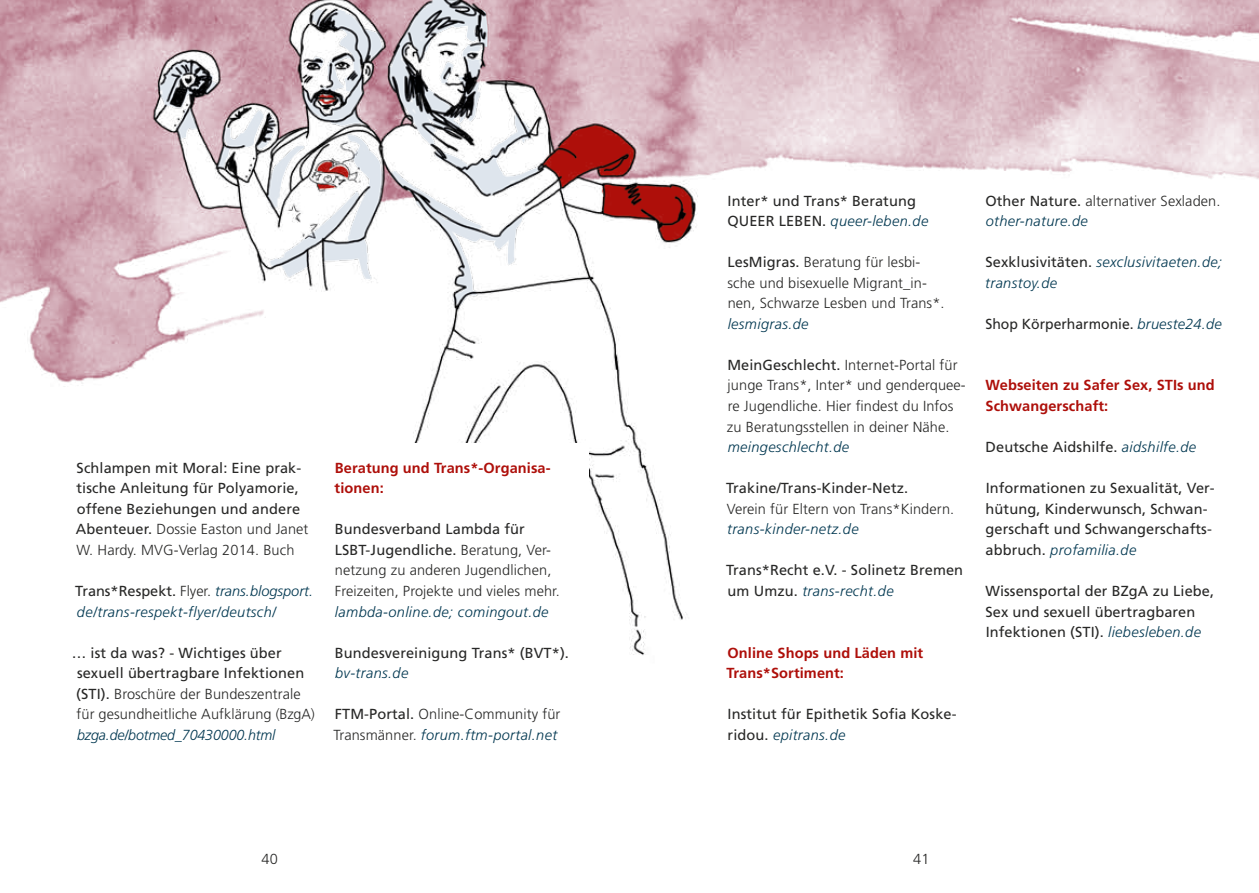
<style>
.page{position:relative;width:1259px;height:893px;background:#fff}
.page>*{position:absolute;margin:0;border:0;box-sizing:border-box;transform-origin:0 0}
.t1{font:14.55px/20.5px "Frutiger LT Std";letter-spacing:.005em;color:#282827}
.t2{font:300 14.55px/20.5px "Frutiger LT Std";letter-spacing:.005em;color:#282827}
.t3{font:italic 300 14.55px/20.5px "Frutiger LT Std";letter-spacing:.025em;color:#003750}
.t4{font:700 14.55px/20.5px "Frutiger LT Std";letter-spacing:.005em;color:#ae0f0a}
.t5{font:14.55px "Frutiger LT Std";letter-spacing:.005em;color:#282827;scale:.96 1}
.t6{font:italic 300 14.55px "Frutiger LT Std";letter-spacing:-.01em;color:#003750}
.s1{font-weight:300}
.s2{font-weight:400;font-style:normal;color:#282827}
.s3{font-style:normal;color:#282827}
.s4{font-weight:400}
.s5{font-style:italic;color:#003750}
.s6{font-weight:300;font-style:italic;color:#003750}
</style>
<div class="page">
<img style="left:0;top:0;width:1259px;height:655px">
<div style="left:64px;top:444px;width:525px;height:449px;background:#fff"></div>
<div style="left:727px;top:190px;width:193px;height:22px;background:#fff"></div>
<div style="left:727px;top:210px;width:201px;height:23px;background:#fff"></div>
<div style="left:727px;top:251px;width:193px;height:23px;background:#fff"></div>
<div style="left:727px;top:272px;width:200px;height:22px;background:#fff"></div>
<div style="left:727px;top:293px;width:222px;height:22px;background:#fff"></div>
<div style="left:727px;top:313px;width:81px;height:23px;background:#fff"></div>
<div style="left:727px;top:354px;width:235px;height:23px;background:#fff"></div>
<div style="left:727px;top:375px;width:238px;height:22px;background:#fff"></div>
<div style="left:727px;top:395px;width:230px;height:23px;background:#fff"></div>
<div style="left:727px;top:416px;width:227px;height:22px;background:#fff"></div>
<div style="left:727px;top:436px;width:122px;height:23px;background:#fff"></div>
<div style="left:726px;top:477px;width:186px;height:23px;background:#fff"></div>
<div style="left:727px;top:498px;width:231px;height:23px;background:#fff"></div>
<div style="left:727px;top:519px;width:131px;height:22px;background:#fff"></div>
<div style="left:726px;top:560px;width:239px;height:22px;background:#fff"></div>
<div style="left:727px;top:580px;width:166px;height:23px;background:#fff"></div>
<div style="left:985px;top:190px;width:238px;height:22px;background:#fff"></div>
<div style="left:985px;top:210px;width:103px;height:23px;background:#fff"></div>
<div style="left:985px;top:251px;width:238px;height:23px;background:#fff"></div>
<div style="left:985px;top:272px;width:72px;height:22px;background:#fff"></div>
<div style="left:985px;top:313px;width:236px;height:23px;background:#fff"></div>
<div style="left:985px;top:436px;width:216px;height:23px;background:#fff"></div>
<div style="left:985px;top:477px;width:229px;height:23px;background:#fff"></div>
<div style="left:985px;top:498px;width:222px;height:23px;background:#fff"></div>
<div style="left:985px;top:519px;width:226px;height:22px;background:#fff"></div>
<div style="left:985px;top:539px;width:151px;height:23px;background:#fff"></div>
<div style="left:985px;top:580px;width:233px;height:23px;background:#fff"></div>
<div style="left:985px;top:601px;width:214px;height:22px;background:#fff"></div>
<div style="left:985px;top:621px;width:216px;height:23px;background:#fff"></div>
<p class="t1" style="left:76px;top:457px;width:234px">Schlampen mit Moral: Eine prak&shy;tische Anleitung für Polyamorie, offene Beziehungen und andere<br>Abenteuer. <span class="s1">Dossie Easton und Janet<br>W. Hardy. MVG-Verlag 2014. Buch</span></p>
<p class="t3" style="left:75px;top:581px;width:239px"><span class="s2">Trans*Respekt.</span> <span class="s3">Flyer.</span> trans.blogsport. de/trans-respekt-flyer/deutsch/</p>
<p class="t1" style="left:76px;top:642px;width:240px;text-indent:-4px">… ist da was? - Wichtiges über sexuell übertragbare Infektionen (STI). <span class="s1">Broschüre der Bundeszentrale für gesundheitliche Aufklärung (BzgA)</span></p>
<p class="t6" style="left:77px;top:726px;width:200px">bzga.de/botmed_70430000.html</p>
<p class="t4" style="left:335px;top:457px;width:216px">Beratung und Trans*-Organisa&shy;tionen:</p>
<p class="t2" style="left:335px;top:519px;width:227px"><span class="s4">Bundesverband Lambda für LSBT-Jugendliche.</span> Beratung, Ver&shy;netzung zu anderen Jugendlichen, Freizeiten, Projekte und vieles mehr.</p>
<p class="t3" style="left:335px;top:601px;width:215px">lambda-online.de; comingout.de</p>
<p class="t1" style="left:335px;top:642px;width:236px">Bundesvereinigung Trans* (BVT*).</p>
<p class="t3" style="left:335px;top:663px;width:75px">bv-trans.de</p>
<p class="t2" style="left:333px;top:704px;width:228px"><span class="s4">FTM-Portal.</span> Online-Community für<br>Transmänner. <span class="s5">forum.ftm-portal.net</span></p>
<p class="t1" style="left:727px;top:190px;width:202px">Inter* und Trans* Beratung<br>QUEER LEBEN. <span class="s6">queer-leben.de</span></p>
<p class="t2" style="left:727px;top:252px;width:219px"><span class="s4">LesMigras.</span> Beratung für lesbi&shy;sche und bisexuelle Migrant_in&shy;nen, Schwarze Lesben und Trans*.</p>
<p class="t3" style="left:727px;top:314px;width:82px">lesmigras.de</p>
<p class="t2" style="left:727px;top:355px;width:240px"><span class="s4">MeinGeschlecht.</span> Internet-Portal für junge Trans*, Inter* und genderquee&shy;re Jugendliche. Hier findest du Infos zu Beratungsstellen in deiner Nähe.</p>
<p class="t3" style="left:727px;top:437px;width:123px">meingeschlecht.de</p>
<p class="t1" style="left:726px;top:478px;width:184px">Trakine/Trans-Kinder-Netz.</p>
<p class="t2" style="left:727px;top:499px;width:229px">Verein für Eltern von Trans*Kindern.</p>
<p class="t3" style="left:727px;top:519px;width:133px">trans-kinder-netz.de</p>
<p class="t1" style="left:726px;top:560px;width:239px">Trans*Recht e.V. - Solinetz Bremen um Umzu. <span class="s6">trans-recht.de</span></p>
<p class="t4" style="left:726px;top:642px;width:198px">Online Shops und Läden mit<br>Trans*Sortiment:</p>
<p class="t1" style="left:727px;top:704px;width:230px">Institut für Epithetik Sofia Koske&shy;ridou. <span class="s6">epitrans.de</span></p>
<p class="t2" style="left:985px;top:190px;width:237px"><span class="s4">Other Nature.</span> alternativer Sexladen. <span class="s5">other-nature.de</span></p>
<p class="t3" style="left:985px;top:252px;width:238px"><span class="s2">Sexklusivitäten.</span> sexclusivitaeten.de; transtoy.de</p>
<p class="t5" style="left:985px;top:315px;width:248px">Shop Körperharmonie. <span class="s6">brueste24.de</span></p>
<p class="t4" style="left:985px;top:375px;width:231px">Webseiten zu Safer Sex, STIs und<br>Schwangerschaft:</p>
<p class="t1" style="left:985px;top:437px;width:212px">Deutsche Aidshilfe. <span class="s6">aidshilfe.de</span></p>
<p class="t1" style="left:985px;top:478px;width:231px">Informationen zu Sexualität, Ver&shy;hütung, Kinderwunsch, Schwan&shy;gerschaft und Schwangerschafts&shy;abbruch. <span class="s6">profamilia.de</span></p>
<p class="t1" style="left:985px;top:581px;width:230px">Wissensportal der BZgA zu Liebe,<br>Sex und sexuell übertragbaren<br>Infektionen (STI). <span class="s6">liebesleben.de</span></p>
<p class="t2" style="left:261px;top:848px;width:18px">40</p>
<p class="t2" style="left:913px;top:848px;width:18px">41</p>
</div>
